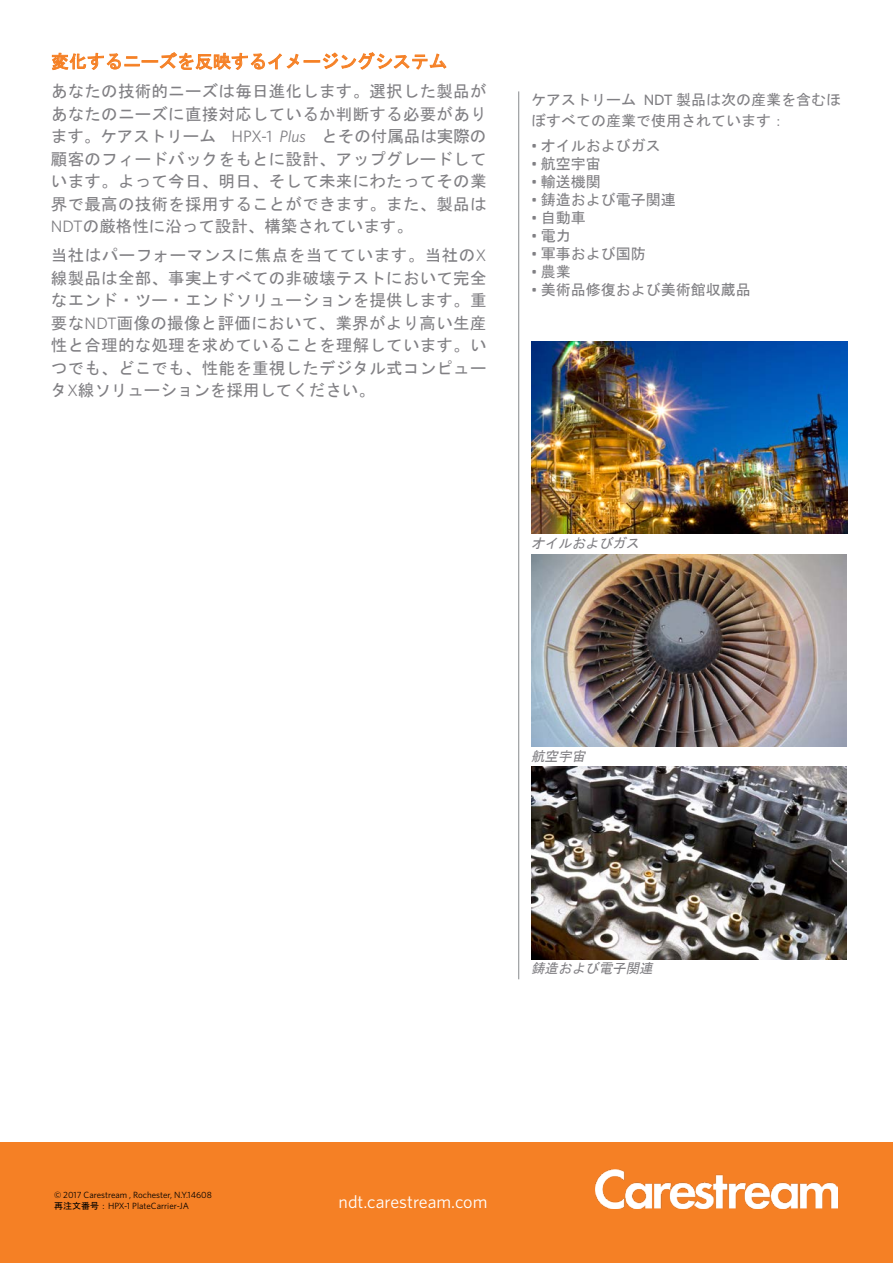
<style>
.page{position:relative;width:893px;height:1263px;background:#fff}
.page>*{position:absolute;margin:0;border:0;box-sizing:border-box;transform-origin:0 0}
.t1{font:18px "MS Gothic";color:#f58025}
.t2{font:18px "Whitney K";color:#fff}
.t3{font:16.5px/22.5px "MS Gothic";letter-spacing:.015em;color:#807f83;text-align:justify}
.t4{font:15px/21px "MS Gothic";color:#807f83}
.t5{font:italic 13.5px "MS Gothic";color:#807f83}
.t6{font:9px/10.8px "Whitney K";color:#000}
.s1{font-family:"Whitney K"}
.s2{font-family:"Whitney K";font-style:italic}
.s3{font-family:"Whitney K";font-weight:500}
.s4{font-family:"MS Gothic"}
</style>
<div class="page">
<div style="left:0;top:1142px;width:893px;height:121px;background:#f58025"></div>
<img style="left:595px;top:1169px;width:242px;height:40px">
<svg style="left:52px;top:52px;width:395px;height:19px"></svg>
<hr style="left:518px;top:91px;width:1px;height:888px;background:#95979a">
<img style="left:531px;top:341px;width:316px;height:193px">
<img style="left:531px;top:554px;width:315px;height:192px">
<img style="left:531px;top:767px;width:315px;height:192px">
<p class="t1" style="left:51px;top:52px;width:397px">変化するニーズを反映するイメージングシステム</p>
<p class="t3" style="left:51px;top:80px;width:437px">あなたの技術的ニーズは毎日進化します。選択した製品があなたのニーズに直接対応しているか判断する必要があります。ケアストリーム <span class="s1">HPX-1</span> <span class="s2">Plus</span> とその付属品は実際の顧客のフィードバックをもとに設計、アップグレードしています。よって今日、明日、そして未来にわたってその業界で最高の技術を採用することができます。また、製品は<span class="s1">NDT</span>の厳格性に沿って設計、構築されています。</p>
<p class="t3" style="left:51px;top:244px;width:437px">当社はパーフォーマンスに焦点を当てています。当社の<span class="s1">X</span>線製品は全部、事実上すべての非破壊テストにおいて完全なエンド・ツー・エンドソリューションを提供します。重要な<span class="s1">NDT</span>画像の撮像と評価において、業界がより高い生産性と合理的な処理を求めていることを理解しています。いつでも、どこでも、性能を重視したデジタル式コンピュータ<span class="s1">X</span>線ソリューションを採用してください。</p>
<p class="t4" style="left:531px;top:89px;width:312px">ケアストリーム <span class="s3">ndt</span> 製品は次の産業を含むほぼすべての産業で使用されています：</p>
<p class="t4" style="left:531px;top:135px;width:131px"><span class="s1">•</span> オイルおよびガス</p>
<p class="t4" style="left:531px;top:153px;width:71px"><span class="s1">•</span> 航空宇宙</p>
<p class="t4" style="left:531px;top:171px;width:71px"><span class="s1">•</span> 輸送機関</p>
<p class="t4" style="left:531px;top:189px;width:146px"><span class="s1">•</span> 鋳造および電子関連</p>
<p class="t4" style="left:531px;top:207px;width:56px"><span class="s1">•</span> 自動車</p>
<p class="t4" style="left:531px;top:225px;width:41px"><span class="s1">•</span> 電力</p>
<p class="t4" style="left:531px;top:243px;width:116px"><span class="s1">•</span> 軍事および国防</p>
<p class="t4" style="left:531px;top:261px;width:41px"><span class="s1">•</span> 農業</p>
<p class="t4" style="left:531px;top:279px;width:221px"><span class="s1">•</span> 美術品修復および美術館収蔵品</p>
<p class="t5" style="left:531px;top:537px;width:112px">オイルおよびガス</p>
<p class="t5" style="left:531px;top:749px;width:58px">航空宇宙</p>
<p class="t5" style="left:531px;top:962px;width:126px">鋳造および電子関連</p>
<p class="t6" style="left:54px;top:1189px;width:159px">© 2017 Carestream , Rochester, N.Y.14608<span class="s4">再注文番号：</span>HPX-1 PlateCarrier-JA</p>
<p class="t2" style="left:339px;top:1191px;width:150px">ndt.carestream.com</p>
</div>
